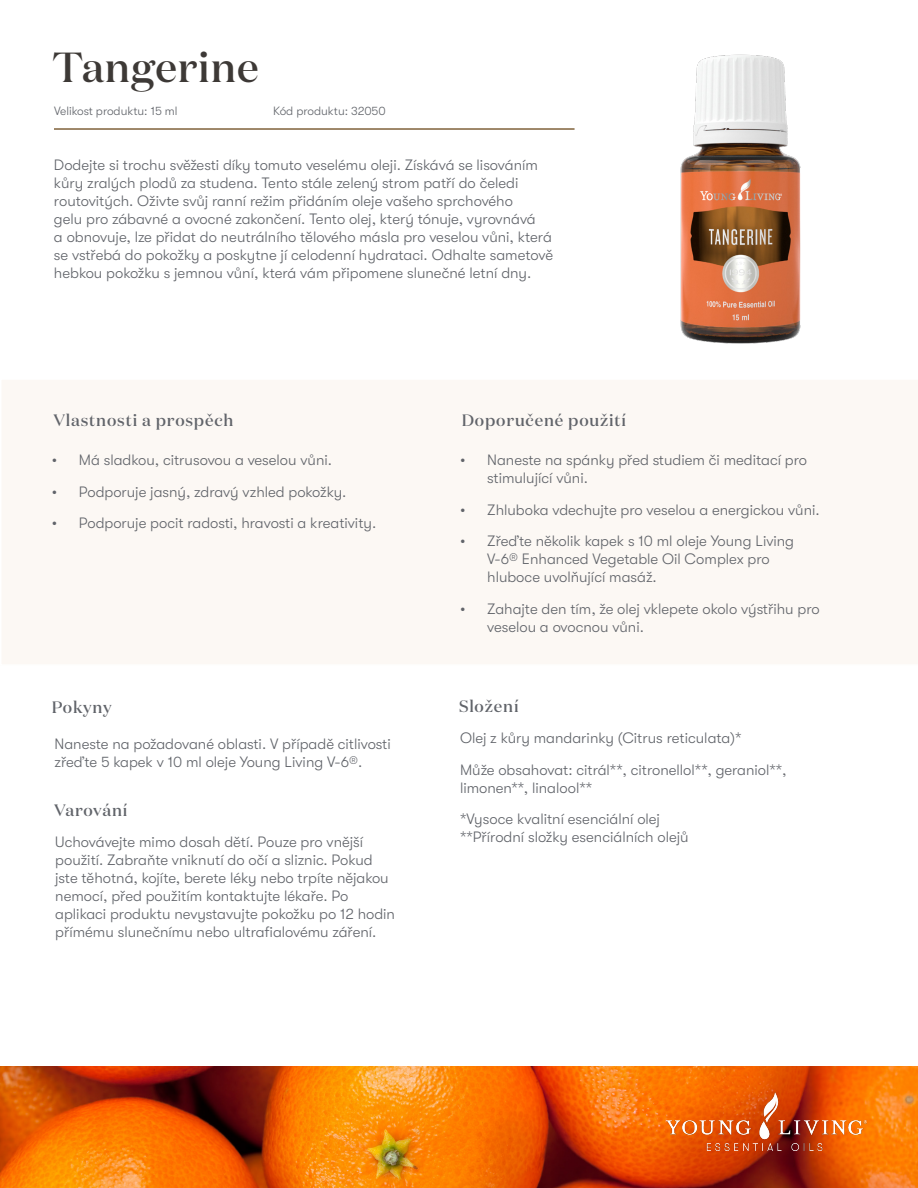
<style>
.page{position:relative;width:918px;height:1188px;background:#fff}
.page>*{position:absolute;margin:0;border:0;box-sizing:border-box;transform-origin:0 0}
.t1{font:500 42px "Domaine Display";letter-spacing:.02em;color:#3d3936}
.t2{font:500 16.5px "Domaine Display";letter-spacing:.05em;color:#61646a}
.t3{font:300 15px/18px "GT Walsheim Pro";color:#61646a}
.t4{font:300 12px "GT Walsheim Pro";color:#61646a}
</style>
<div class="page">
<div style="left:2px;top:380px;width:916px;height:284px;background:#fcf8f4"></div>
<img style="left:0;top:1066px;width:918px;height:122px">
<img style="left:666px;top:1093px;width:201px;height:58px">
<hr style="left:54px;top:128px;width:521px;height:2px;background:#80623b">
<img style="left:680px;top:54px;width:121px;height:289px">
<h1 class="t1" style="left:52px;top:40px;width:208px">Tangerine</h1>
<p class="t4" style="left:54px;top:104px;width:125px">Velikost produktu: 15 ml</p>
<p class="t4" style="left:273px;top:104px;width:114px">Kód produktu: 32050</p>
<p class="t3" style="left:54px;top:156px;width:501px">Dodejte si trochu svěžesti díky tomuto veselému oleji. Získává se lisováním kůry zralých plodů za studena. Tento stále zelený strom patří do čeledi routovitých. Oživte svůj ranní režim přidáním oleje vašeho sprchového<br>gelu pro zábavné a ovocné zakončení. Tento olej, který tónuje, vyrovnává<br>a obnovuje, lze přidat do neutrálního tělového másla pro veselou vůni, která se vstřebá do pokožky a poskytne jí celodenní hydrataci. Odhalte sametově hebkou pokožku s jemnou vůní, která vám připomene slunečné letní dny.</p>
<p class="t2" style="left:53px;top:410px;width:182px">Vlastnosti a prospěch</p>
<p class="t3" style="left:52px;top:451px;width:282px">• Má sladkou, citrusovou a veselou vůni.</p>
<p class="t3" style="left:52px;top:483px;width:296px">• Podporuje jasný, zdravý vzhled pokožky.</p>
<p class="t3" style="left:52px;top:514px;width:326px">• Podporuje pocit radosti, hravosti a kreativity.</p>
<p class="t2" style="left:52px;top:697px;width:62px">Pokyny</p>
<p class="t3" style="left:55px;top:735px;width:338px">Naneste na požadované oblasti. V případě citlivosti zřeďte 5 kapek v 10 ml oleje Young Living V-6®.</p>
<p class="t2" style="left:54px;top:800px;width:75px">Varování</p>
<p class="t3" style="left:55px;top:833px;width:341px">Uchovávejte mimo dosah dětí. Pouze pro vnější použití. Zabraňte vniknutí do očí a sliznic. Pokud jste těhotná, kojíte, berete léky nebo trpíte nějakou nemocí, před použitím kontaktujte lékaře. Po aplikaci produktu nevystavujte pokožku po 12 hodin přímému slunečnímu nebo ultrafialovému záření.</p>
<p class="t2" style="left:462px;top:409px;width:166px">Doporučené použití</p>
<p class="t3" style="left:487px;top:451px;width:321px;text-indent:-27px">• Naneste na spánky před studiem či meditací pro stimulující vůni.</p>
<p class="t3" style="left:460px;top:501px;width:361px">• Zhluboka vdechujte pro veselou a energickou vůni.</p>
<p class="t3" style="left:487px;top:532px;width:308px;text-indent:-27px">• Zřeďte několik kapek s 10 ml oleje Young Living<br>V-6® Enhanced Vegetable Oil Complex pro hluboce uvolňující masáž.</p>
<p class="t3" style="left:487px;top:600px;width:334px;text-indent:-27px">• Zahajte den tím, že olej vklepete okolo výstřihu pro veselou a ovocnou vůni.</p>
<p class="t2" style="left:459px;top:696px;width:61px">Složení</p>
<p class="t3" style="left:460px;top:722px;width:328px;line-height:31.5px">Olej z kůry mandarinky (Citrus reticulata)*<br>Může obsahovat: citrál**, citronellol**, geraniol**,</p>
<p class="t3" style="left:460px;top:772px;width:201px;line-height:31.5px">limonen**, linalool**<br>*Vysoce kvalitní esenciální olej</p>
<p class="t3" style="left:460px;top:828px;width:230px">**Přírodní složky esenciálních olejů</p>
</div>
